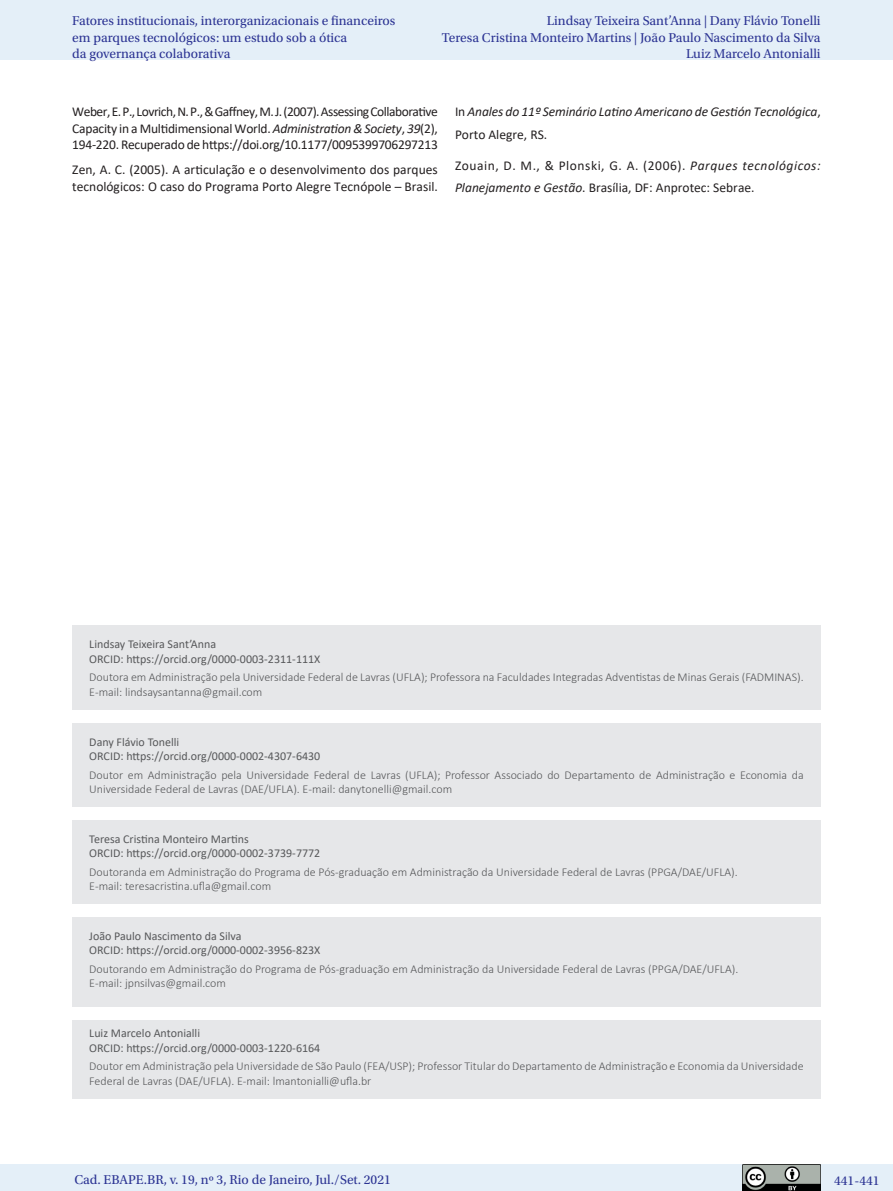
<style>
.page{position:relative;width:893px;height:1191px;background:#fff}
.page>*{position:absolute;margin:0;border:0;box-sizing:border-box;transform-origin:0 0}
.Referencias{font:13.5px/16.5px "Calibri";color:#231f20}
.t1{font:13.5px/16.5px "Utopia Std";color:#2b3393}
.Referencias-2{font:italic 13.5px/22.4px "Calibri";letter-spacing:-.01em;color:#231f20}
._06_3_nota_de_fim_au{font:300 12px/14.4px "Calibri";color:#57585a}
._06_3_nota_de_fim_au-2{font:12px "Calibri";color:#57585a}
.s1{font-style:italic}
.s2{font-style:normal}
</style>
<div class="page">
<div style="left:0;top:0;width:893px;height:60px;background:#e4eff8"></div>
<div style="left:0;top:1164px;width:893px;height:27px;background:#e4eff8"></div>
<img style="left:743px;top:1164px;width:78px;height:27px">
<div style="left:72px;top:625px;width:749px;height:473px;background:#e6e7e9"></div>
<div style="left:72px;top:1007px;width:751px;height:12px;background:#fff"></div>
<div style="left:72px;top:904px;width:751px;height:13px;background:#fff"></div>
<div style="left:72px;top:807px;width:751px;height:13px;background:#fff"></div>
<div style="left:72px;top:710px;width:751px;height:13px;background:#fff"></div>
<p class="t1" style="left:72px;top:13px;width:325px">Fatores institucionais, interorganizacionais e financeiros em parques tecnológicos: um estudo sob a ótica<br>da governança colaborativa</p>
<p class="t1" style="left:442px;top:13px;width:380px;text-align:right">Lindsay Teixeira Sant’Anna | Dany Flávio Tonelli<br>Teresa Cristina Monteiro Martins | João Paulo Nascimento da Silva<br>Luiz Marcelo Antonialli</p>
<p class="Referencias" style="left:72px;top:103px;width:367px;text-align:justify">Weber, E. P., Lovrich, N. P., &amp; Gaffney, M. J. (2007). Assessing Collaborative Capacity in a Multidimensional World. <span class="s1">Administration &amp; Society</span>, <span class="s1">39</span>(2), 194-220. Recuperado de https://doi.org/10.1177/0095399706297213</p>
<p class="Referencias" style="left:72px;top:161px;width:367px">Zen, A. C. (2005). A articulação e o desenvolvimento dos parques tecnológicos: O caso do Programa Porto Alegre Tecnópole – Brasil.</p>
<p class="Referencias-2" style="left:455px;top:100px;width:367px"><span class="s2">In</span> Anales do 11º Seminário Latino Americano de Gestión Tecnológica<span class="s2">,<br>Porto Alegre, RS.</span></p>
<p class="Referencias" style="left:455px;top:154px;width:367px;line-height:22.4px">Zouain, D. M., &amp; Plonski, G. A. (2006). <span class="s1">Parques tecnológicos:<br>Planejamento e Gestão</span>. Brasília, DF: Anprotec: Sebrae.</p>
<p class="_06_3_nota_de_fim_au-2" style="left:89px;top:636px;width:128px">Lindsay Teixeira Sant’Anna</p>
<p class="_06_3_nota_de_fim_au-2" style="left:89px;top:650px;width:233px">ORCID: https://orcid.org/0000-0003-2311-111X</p>
<p class="_06_3_nota_de_fim_au" style="left:89px;top:670px;width:716px">Doutora em Administração pela Universidade Federal de Lavras (UFLA); Professora na Faculdades Integradas Adventistas de Minas Gerais (FADMINAS).<br>E-mail: lindsaysantanna@gmail.com</p>
<p class="_06_3_nota_de_fim_au-2" style="left:89px;top:733px;width:92px">Dany Flávio Tonelli</p>
<p class="_06_3_nota_de_fim_au-2" style="left:89px;top:747px;width:233px">ORCID: https://orcid.org/0000-0002-4307-6430</p>
<p class="_06_3_nota_de_fim_au" style="left:89px;top:767px;width:716px">Doutor em Administração pela Universidade Federal de Lavras (UFLA); Professor Associado do Departamento de Administração e Economia da<br>Universidade Federal de Lavras (DAE/UFLA). E-mail: danytonelli@gmail.com</p>
<p class="_06_3_nota_de_fim_au-2" style="left:89px;top:830px;width:161px">Teresa Cristina Monteiro Martins</p>
<p class="_06_3_nota_de_fim_au-2" style="left:89px;top:845px;width:233px">ORCID: https://orcid.org/0000-0002-3739-7772</p>
<p class="_06_3_nota_de_fim_au" style="left:89px;top:864px;width:650px">Doutoranda em Administração do Programa de Pós-graduação em Administração da Universidade Federal de Lavras (PPGA/DAE/UFLA).<br>E-mail: teresacristina.ufla@gmail.com</p>
<p class="_06_3_nota_de_fim_au-2" style="left:89px;top:927px;width:154px">João Paulo Nascimento da Silva</p>
<p class="_06_3_nota_de_fim_au-2" style="left:89px;top:942px;width:233px">ORCID: https://orcid.org/0000-0002-3956-823X</p>
<p class="_06_3_nota_de_fim_au" style="left:89px;top:961px;width:650px">Doutorando em Administração do Programa de Pós-graduação em Administração da Universidade Federal de Lavras (PPGA/DAE/UFLA).<br>E-mail: jpnsilvas@gmail.com</p>
<p class="_06_3_nota_de_fim_au-2" style="left:89px;top:1025px;width:112px">Luiz Marcelo Antonialli</p>
<p class="_06_3_nota_de_fim_au-2" style="left:89px;top:1039px;width:233px">ORCID: https://orcid.org/0000-0003-1220-6164</p>
<p class="_06_3_nota_de_fim_au" style="left:89px;top:1059px;width:716px">Doutor em Administração pela Universidade de São Paulo (FEA/USP); Professor Titular do Departamento de Administração e Economia da Universidade<br>Federal de Lavras (DAE/UFLA). E-mail: lmantonialli@ufla.br</p>
<p class="t1" style="left:74px;top:1171px;width:318px">Cad. EBAPE.BR, v. 19, nº 3, Rio de Janeiro, Jul./Set. 2021</p>
<p class="t1" style="left:834px;top:1172px;width:47px">441-441</p>
</div>
